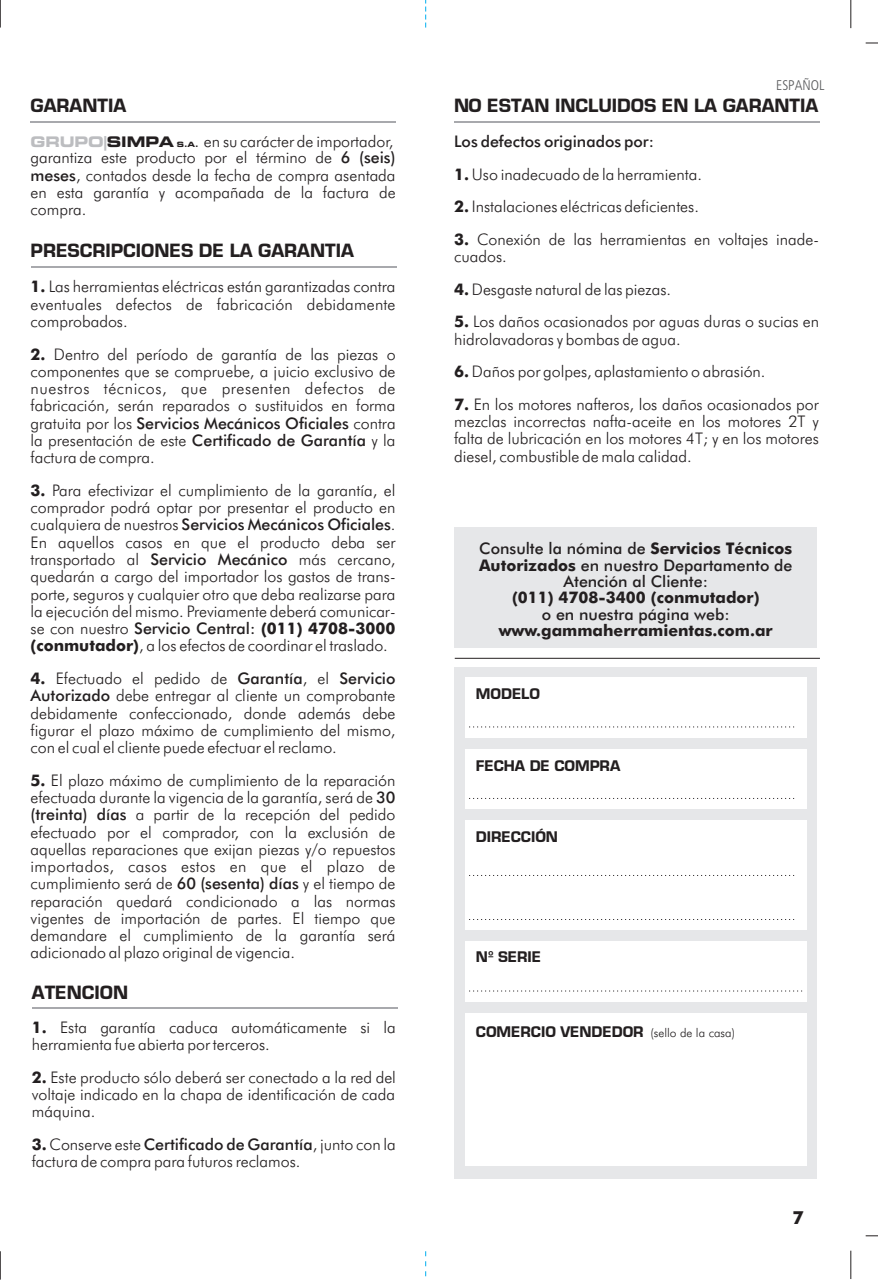
<style>
.page{position:relative;width:878px;height:1281px;background:#fff}
.page>*{position:absolute;margin:0;border:0;box-sizing:border-box;transform-origin:0 0}
.t1{font:900 20px "Eurostile";color:#231f20}
.t2{font:500 18px "Futura BT";color:#231f20}
.t3{font:300 16px/17.2px "Futura BT";color:#231f20;text-align:justify}
.t4{font:500 16px/16.4px "Futura BT";color:#231f20;text-align:center}
.t5{font:900 16px "Eurostile";color:#231f20}
.t6{font:500 16px "Futura BT";color:#231f20}
.t7{font:300 condensed 14px "Frutiger";color:#57585a}
.s1{font-family:"Eurostile Bold Extended Two";font-weight:400;font-size:14.6px;color:#bcbdc0}
.s2{font-family:"Eurostile Bold Extended Two";font-weight:400;font-size:14.6px}
.s3{font-family:"Eurostile Bold Extended Two";font-weight:400;font-size:7.2px}
.s4{font-weight:500}
.s5{font-style:inherit}
.s6{font-family:"Futura BT";font-weight:300;font-size:12px}
</style>
<div class="page">
<hr style="left:454px;top:121px;width:366px;height:2px;background:#a8a9ad">
<hr style="left:32px;top:1006px;width:366px;height:2px;background:#a8a9ad">
<div style="left:455px;top:527px;width:362px;height:120px;background:#e6e7e9"></div>
<div style="left:455px;top:666px;width:362px;height:512px;background:#e6e7e9"></div>
<div style="left:466px;top:677px;width:341px;height:487px;background:#fff"></div>
<div style="left:455px;top:737px;width:357px;height:11px;background:#e6e7e9"></div>
<div style="left:455px;top:809px;width:357px;height:11px;background:#e6e7e9"></div>
<div style="left:455px;top:930px;width:357px;height:11px;background:#e6e7e9"></div>
<div style="left:455px;top:1001px;width:357px;height:11px;background:#e6e7e9"></div>
<svg style="left:469px;top:726px;width:326px;height:1px"></svg>
<svg style="left:469px;top:990px;width:334px;height:1px"></svg>
<hr style="left:455px;top:657px;width:365px;height:1px;background:#231f20">
<svg style="left:425px;top:0;width:1px;height:28px"></svg>
<svg style="left:850px;top:0;width:1px;height:28px"></svg>
<svg style="left:866px;top:42px;width:12px;height:1px"></svg>
<svg style="left:0;top:0;width:1px;height:28px"></svg>
<svg style="left:425px;top:1251px;width:1px;height:26px"></svg>
<svg style="left:850px;top:1250px;width:1px;height:28px"></svg>
<svg style="left:0;top:1251px;width:1px;height:28px"></svg>
<hr style="left:31px;top:121px;width:365px;height:1px;background:#a8a9ad">
<hr style="left:31px;top:266px;width:365px;height:2px;background:#a8a9ad">
<p class="t1" style="left:31px;top:94px;width:97px">GARANTIA</p>
<p class="t3" style="left:31px;top:134px;width:364px"><span class="s1">GRUPO|</span><span class="s2">SIMPA</span> <span class="s3">S.A.</span> en su carácter de importador,</p>
<p class="t3" style="left:31px;top:151px;width:367px">garantiza este producto por el término de <span class="s4">6 (seis) meses</span>, contados desde la fecha de compra asentada en esta garantía y acompañada de la factura de compra.</p>
<p class="t1" style="left:31px;top:238px;width:325px">PRESCRIPCIONES DE LA GARANTIA</p>
<p class="t3" style="left:31px;top:279px;width:367px"><span class="s4">1.</span> Las herramientas eléctricas están garantizadas contra eventuales defectos de fabricación debidamente comprobados.</p>
<p class="t3" style="left:31px;top:347px;width:367px"><span class="s4">2.</span> Dentro del período de garantía de las piezas o componentes que se compruebe, a juicio exclusivo de nuestros técnicos, que presenten defectos de fabricación, serán reparados o sustituidos en forma gratuita por los <span class="s4">Servicios Mecánicos Oficiales</span> contra la presentación de este <span class="s4">Certificado de Garantía</span> y la factura de compra.</p>
<p class="t3" style="left:31px;top:483px;width:367px"><span class="s4">3.</span> Para efectivizar el cumplimiento de la garantía, el comprador podrá optar por presentar el producto en cualquiera de nuestros <span class="s4">Servicios Mecánicos Oficiales</span>.<br>En aquellos casos en que el producto deba ser transportado al <span class="s4">Servicio Mecánico</span> más cercano, quedarán a cargo del importador los gastos de trans&shy;porte, seguros y cualquier otro que deba realizarse para la ejecución del mismo. Previamente deberá comunicar&shy;se con nuestro <span class="s4">Servicio Central:</span> <span class="s4">(011) 4708-3000 (conmutador)</span>, a los efectos de coordinar el traslado.</p>
<p class="t3" style="left:31px;top:671px;width:367px"><span class="s4">4.</span> Efectuado el pedido de <span class="s4">Garantía</span>, el <span class="s4">Servicio Autorizado</span> debe entregar al cliente un comprobante debidamente confeccionado, donde además debe figurar el plazo máximo de cumplimiento del mismo, con el cual el cliente puede efectuar el reclamo.</p>
<p class="t3" style="left:31px;top:772px;width:367px"><span class="s4">5.</span> El plazo máximo de cumplimiento de la reparación efectuada durante la vigencia de la garantía, será de <span class="s4">30 (treinta) días</span> a partir de la recepción del pedido efectuado por el comprador, con la exclusión de aquellas reparaciones que exijan piezas y/o repuestos importados, casos estos en que el plazo de cumplimiento será de <span class="s4">60 (sesenta) días</span> y el tiempo de reparación quedará condicionado a las normas vigentes de importación de partes. El tiempo que demandare el cumplimiento de la garantía será adicionado al plazo original de vigencia.</p>
<p class="t1" style="left:32px;top:980px;width:98px">ATENCION</p>
<p class="t3" style="left:32px;top:1019px;width:366px"><span class="s4">1.</span> Esta garantía caduca automáticamente si la herramienta fue abierta por terceros.</p>
<p class="t3" style="left:32px;top:1069px;width:366px"><span class="s4">2.</span> Este producto sólo deberá ser conectado a la red del voltaje indicado en la chapa de identificación de cada máquina.</p>
<p class="t3" style="left:32px;top:1136px;width:366px"><span class="s4">3.</span> Conserve este <span class="s4">Certificado de Garantía</span>, junto con la factura de compra para futuros reclamos.</p>
<p class="t7" style="left:776px;top:77px;width:50px">ESPAÑOL</p>
<p class="t1" style="left:454px;top:94px;width:366px">NO ESTAN INCLUIDOS EN LA GARANTIA</p>
<p class="t4" style="left:454px;top:134px;width:201px">Los defectos originados por:</p>
<p class="t3" style="left:454px;top:167px;width:249px"><span class="s4">1.</span> Uso inadecuado de la herramienta.</p>
<p class="t3" style="left:454px;top:199px;width:246px"><span class="s4">2.</span> Instalaciones eléctricas deficientes.</p>
<p class="t3" style="left:454px;top:232px;width:366px"><span class="s4">3.</span> Conexión de las herramientas en voltajes inade&shy;cuados.</p>
<p class="t3" style="left:454px;top:282px;width:218px"><span class="s4">4.</span> Desgaste natural de las piezas.</p>
<p class="t3" style="left:454px;top:314px;width:366px"><span class="s4">5.</span> Los daños ocasionados por aguas duras o sucias en hidrolavadoras y bombas de agua.</p>
<p class="t3" style="left:454px;top:364px;width:313px"><span class="s4">6.</span> Daños por golpes, aplastamiento o abrasión.</p>
<p class="t3" style="left:454px;top:397px;width:366px"><span class="s4">7.</span> En los motores nafteros, los daños ocasionados por mezclas incorrectas nafta-aceite en los motores 2T y falta de lubricación en los motores 4T; y en los motores diesel, combustible de mala calidad.</p>
<p class="t4" style="left:479px;top:542px;width:315px">Consulte la nómina de <span class="s5">Servicios Técnicos<br>Autorizados</span> en nuestro Departamento de<br>Atención al Cliente:</p>
<p class="t6" style="left:512px;top:591px;width:249px">(011) 4708-3400 (conmutador)</p>
<p class="t4" style="left:542px;top:607px;width:189px">o en nuestra página web:</p>
<p class="t6" style="left:499px;top:623px;width:276px">www.gammaherramientas.com.ar</p>
<p class="t5" style="left:476px;top:684px;width:66px">MODELO</p>
<p class="t5" style="left:476px;top:756px;width:146px">FECHA DE COMPRA</p>
<p class="t5" style="left:476px;top:827px;width:84px">DIRECCIÓN</p>
<p class="t5" style="left:476px;top:947px;width:67px">Nº SERIE</p>
<p class="t5" style="left:476px;top:1022px;width:261px">COMERCIO VENDEDOR <span class="s6">(sello de la casa)</span></p>
<p class="t2" style="left:792px;top:1209px;width:13px">7</p>
</div>
